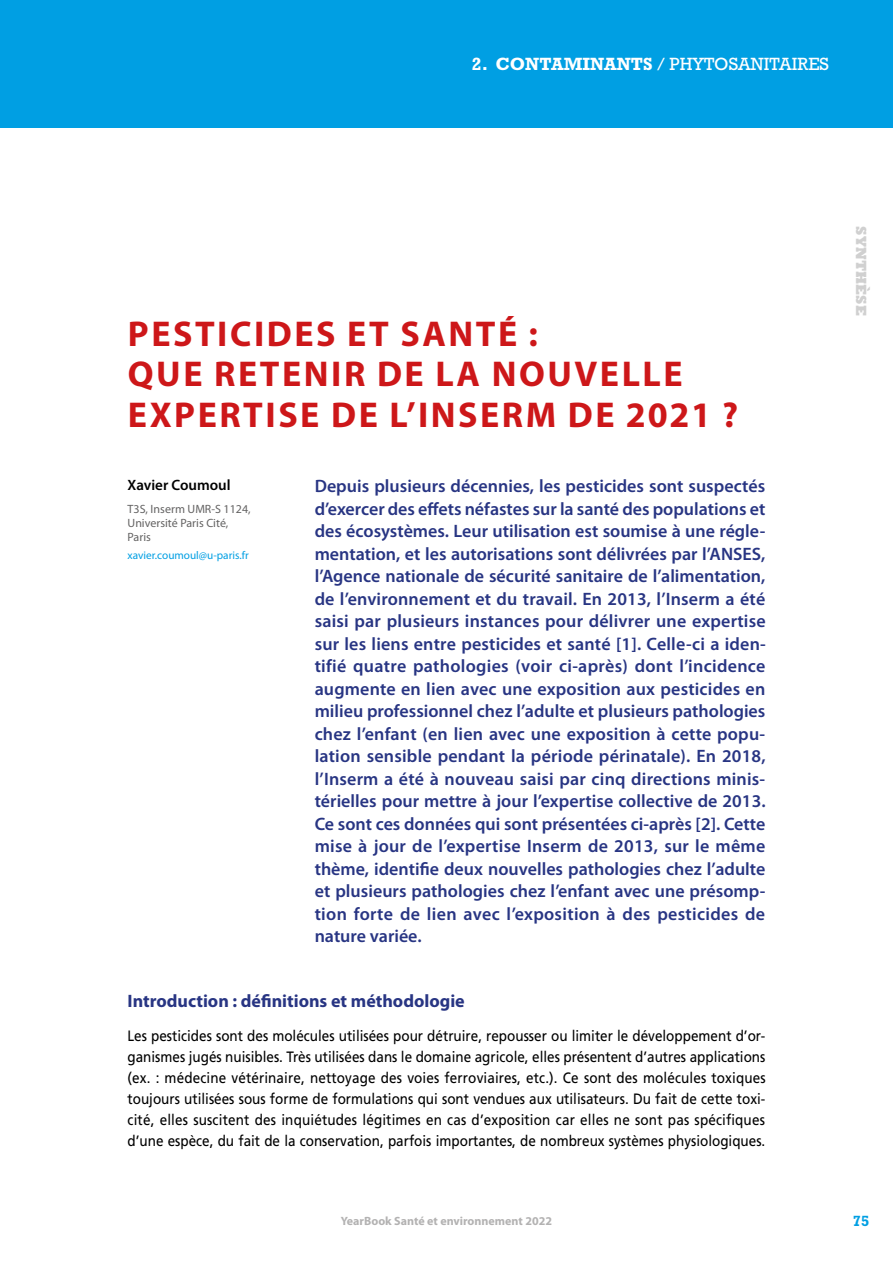
<style>
.page{position:relative;width:893px;height:1263px;background:#fff}
.page>*{position:absolute;margin:0;border:0;box-sizing:border-box;transform-origin:0 0}
.t1{font:700 36px/40.5px "Myriad Pro";letter-spacing:.07em;color:#cd1719}
.t2{font:600 18px/22.5px "Myriad Pro";letter-spacing:.015em;color:#283583;text-align:justify}
.t3{font:700 18px "Myriad Pro";color:#283583}
.t4{font:18px "Rockwell Std";color:#fff}
.t5{font:15px/21px "Frutiger LT Std";color:#000;text-align:justify;scale:.9 1}
.t6{font:600 15px "Myriad Pro";color:#000}
.t7{font:800 15px "Rockwell Std";color:#d0d0d0}
.t8{font:700 15px "Rockwell Std";color:#009fe3}
.t9{font:12px/14.4px "Myriad Pro";color:#646363}
.t10{font:700 12px "Myriad Pro";color:#b3b2b2}
.t11{font:11.25px "Myriad Pro";color:#009fe3}
.s1{font-weight:700}
</style>
<div class="page">
<div style="left:0;top:0;width:893px;height:128px;background:#009fe3"></div>
<p class="t4" style="left:472px;top:53px;width:359px"><span class="s1">2. CONTAMINANTS</span> / PHYTOSANITAIRES</p>
<h1 class="t1" style="left:128px;top:314px;width:612px">PESTICIDES ET SANTÉ :<br>QUE RETENIR DE LA NOUVELLE<br>EXPERTISE DE L’INSERM DE 2021 ?</h1>
<p class="t6" style="left:128px;top:476px;width:105px">Xavier Coumoul</p>
<p class="t9" style="left:128px;top:502px;width:125px">T3S, Inserm UMR-S 1124,<br>Université Paris Cité,<br>Paris</p>
<p class="t11" style="left:128px;top:549px;width:123px">xavier.coumoul@u-paris.fr</p>
<p class="t2" style="left:315px;top:475px;width:453px">Depuis plusieurs décennies, les pesticides sont suspectés d’exercer des effets néfastes sur la santé des populations et des écosystèmes. Leur utilisation est soumise à une régle&shy;mentation, et les autorisations sont délivrées par l’ANSES, l’Agence nationale de sécurité sanitaire de l’alimentation, de l’environnement et du travail. En 2013, l’Inserm a été saisi par plusieurs instances pour délivrer une expertise sur les liens entre pesticides et santé [1]. Celle-ci a iden&shy;tifié quatre pathologies (voir ci-après) dont l’incidence augmente en lien avec une exposition aux pesticides en milieu professionnel chez l’adulte et plusieurs pathologies chez l’enfant (en lien avec une exposition à cette popu&shy;lation sensible pendant la période périnatale). En 2018, l’Inserm a été à nouveau saisi par cinq directions minis&shy;térielles pour mettre à jour l’expertise collective de 2013.<br>Ce sont ces données qui sont présentées ci-après [2]. Cette mise à jour de l’expertise Inserm de 2013, sur le même thème, identifie deux nouvelles pathologies chez l’adulte et plusieurs pathologies chez l’enfant avec une présomp&shy;tion forte de lien avec l’exposition à des pesticides de nature variée.</p>
<p class="t3" style="left:128px;top:991px;width:339px">Introduction : définitions et méthodologie</p>
<p class="t5" style="left:128px;top:1025px;width:710px">Les pesticides sont des molécules utilisées pour détruire, repousser ou limiter le développement d’or&shy;ganismes jugés nuisibles. Très utilisées dans le domaine agricole, elles présentent d’autres applications (ex. : médecine vétérinaire, nettoyage des voies ferroviaires, etc.). Ce sont des molécules toxiques toujours utilisées sous forme de formulations qui sont vendues aux utilisateurs. Du fait de cette toxi&shy;cité, elles suscitent des inquiétudes légitimes en cas d’exposition car elles ne sont pas spécifiques d’une espèce, du fait de la conservation, parfois importantes, de nombreux systèmes physiologiques.</p>
<p class="t10" style="left:341px;top:1214px;width:213px">YearBook Santé et environnement 2022</p>
<p class="t7" style="left:870px;top:226px;width:91px;rotate:90deg">SYNTHÈSE</p>
<p class="t8" style="left:853px;top:1211px;width:18px">75</p>
</div>
